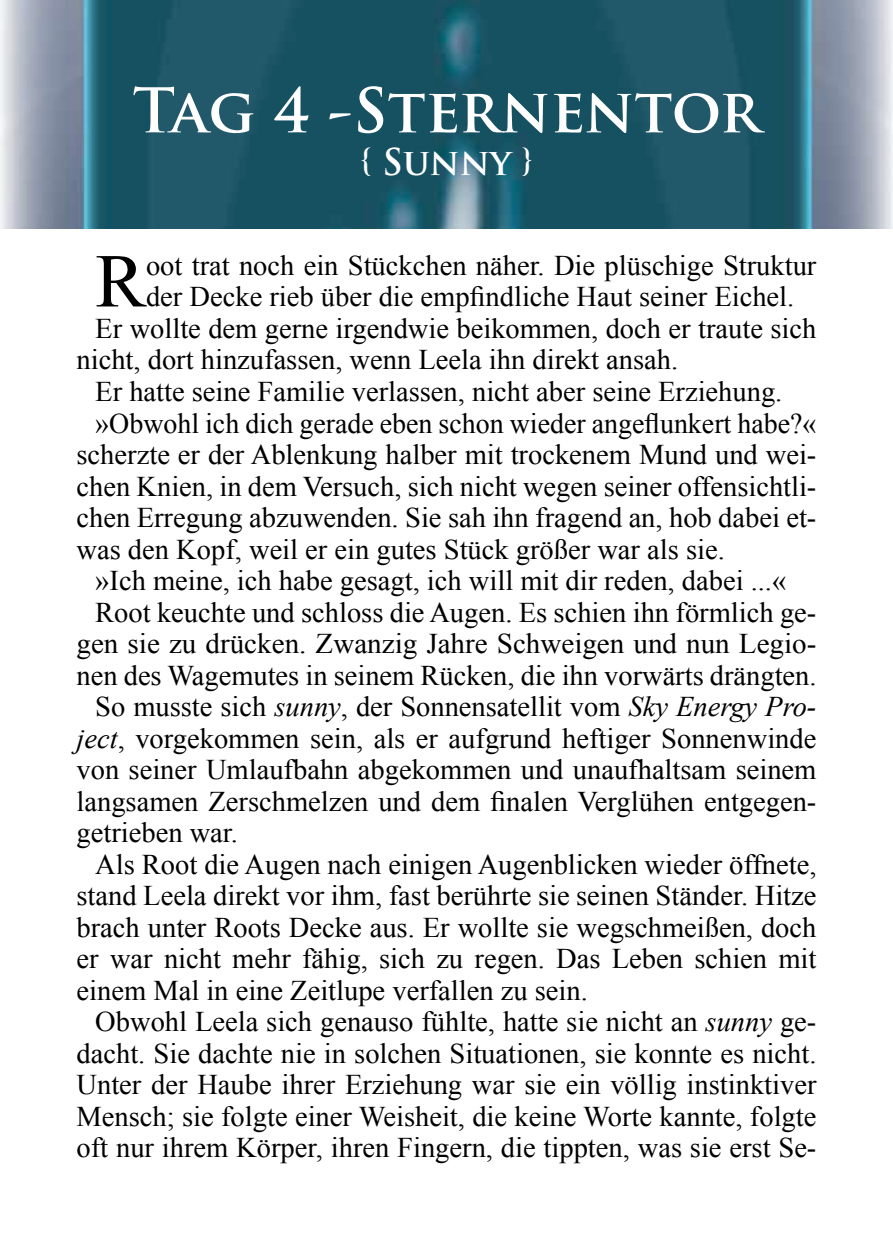
<style>
.page{position:relative;width:893px;height:1259px;background:#fff}
.page>*{position:absolute;margin:0;border:0;box-sizing:border-box;transform-origin:0 0}
.t1{font:76.2px "Times New Roman";color:#000}
.t2{font:700 60px "Trajan Pro";color:#fff}
.t3{font:700 36px "Trajan Pro";color:#fff}
.t4{font:28.5px "Times New Roman";color:#000}
.s1{font-size:33px}
.s2{font-style:italic}
</style>
<div class="page">
<img style="left:0;top:0;width:893px;height:229px">
<h2 class="t2" style="left:133px;top:73px;width:629px">Tag 4 -Sternentor</h2>
<p class="t3" style="left:360px;top:140px;width:174px"><span class="s1">{</span> Sunny <span class="s1">}</span></p>
<h1 class="t1" style="left:95px;top:230px;width:52px">R</h1>
<p class="t4" style="left:146px;top:246px;width:672px">oot trat noch ein Stückchen näher. Die plüschige Struktur</p>
<p class="t4" style="left:146px;top:278px;width:650px">der Decke rieb über die empfindliche Haut seiner Eichel.</p>
<p class="t4" style="left:95px;top:309px;width:723px">Er wollte dem gerne irgendwie beikommen, doch er traute sich</p>
<p class="t4" style="left:77px;top:341px;width:603px">nicht, dort hinzufassen, wenn Leela ihn direkt ansah.</p>
<p class="t4" style="left:95px;top:372px;width:689px">Er hatte seine Familie verlassen, nicht aber seine Erziehung.</p>
<p class="t4" style="left:95px;top:404px;width:723px">»Obwohl ich dich gerade eben schon wieder angeflunkert habe?«</p>
<p class="t4" style="left:77px;top:435px;width:741px">scherzte er der Ablenkung halber mit trockenem Mund und wei-</p>
<p class="t4" style="left:77px;top:467px;width:741px">chen Knien, in dem Versuch, sich nicht wegen seiner offensichtli-</p>
<p class="t4" style="left:77px;top:498px;width:741px">chen Erregung abzuwenden. Sie sah ihn fragend an, hob dabei et-</p>
<p class="t4" style="left:77px;top:530px;width:650px">was den Kopf, weil er ein gutes Stück größer war als sie.</p>
<p class="t4" style="left:95px;top:561px;width:693px">»Ich meine, ich habe gesagt, ich will mit dir reden, dabei ...«</p>
<p class="t4" style="left:95px;top:593px;width:723px">Root keuchte und schloss die Augen. Es schien ihn förmlich ge-</p>
<p class="t4" style="left:77px;top:624px;width:741px">gen sie zu drücken. Zwanzig Jahre Schweigen und nun Legio-</p>
<p class="t4" style="left:77px;top:656px;width:741px">nen des Wagemutes in seinem Rücken, die ihn vorwärts drängten.</p>
<p class="t4" style="left:95px;top:687px;width:723px">So musste sich <span class="s2">sunny</span>, der Sonnensatellit vom <span class="s2">Sky Energy Pro-</span></p>
<p class="t4" style="left:77px;top:719px;width:741px"><span class="s2">ject</span>, vorgekommen sein, als er aufgrund heftiger Sonnenwinde</p>
<p class="t4" style="left:77px;top:750px;width:741px">von seiner Umlaufbahn abgekommen und unaufhaltsam seinem</p>
<p class="t4" style="left:77px;top:782px;width:741px">langsamen Zerschmelzen und dem finalen Verglühen entgegen-</p>
<p class="t4" style="left:77px;top:813px;width:163px">getrieben war.</p>
<p class="t4" style="left:95px;top:845px;width:723px">Als Root die Augen nach einigen Augenblicken wieder öffnete,</p>
<p class="t4" style="left:77px;top:876px;width:741px">stand Leela direkt vor ihm, fast berührte sie seinen Ständer. Hitze</p>
<p class="t4" style="left:77px;top:908px;width:741px">brach unter Roots Decke aus. Er wollte sie wegschmeißen, doch</p>
<p class="t4" style="left:77px;top:939px;width:741px">er war nicht mehr fähig, sich zu regen. Das Leben schien mit</p>
<p class="t4" style="left:77px;top:971px;width:513px">einem Mal in eine Zeitlupe verfallen zu sein.</p>
<p class="t4" style="left:95px;top:1002px;width:723px">Obwohl Leela sich genauso fühlte, hatte sie nicht an <span class="s2">sunny</span> ge-</p>
<p class="t4" style="left:77px;top:1034px;width:741px">dacht. Sie dachte nie in solchen Situationen, sie konnte es nicht.</p>
<p class="t4" style="left:77px;top:1065px;width:741px">Unter der Haube ihrer Erziehung war sie ein völlig instinktiver</p>
<p class="t4" style="left:77px;top:1097px;width:741px">Mensch; sie folgte einer Weisheit, die keine Worte kannte, folgte</p>
<p class="t4" style="left:77px;top:1128px;width:741px">oft nur ihrem Körper, ihren Fingern, die tippten, was sie erst Se-</p>
</div>
